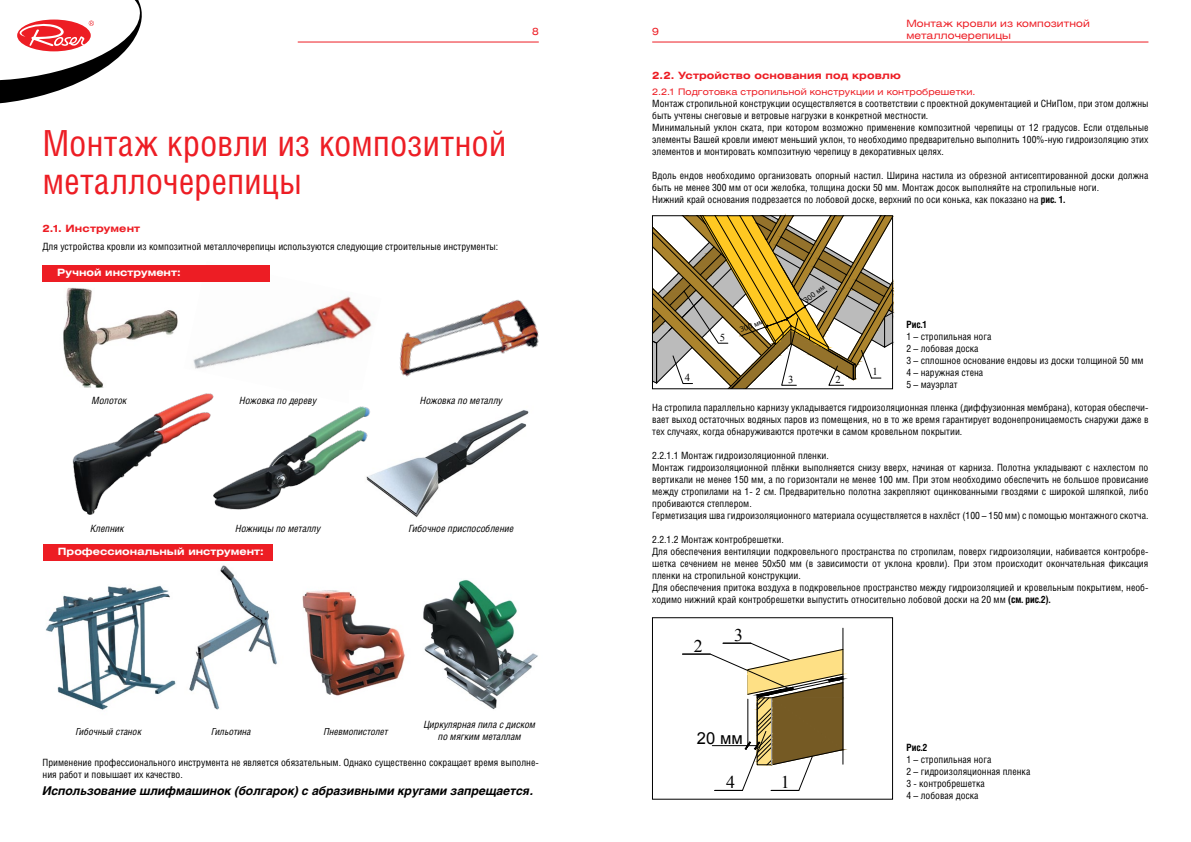
<style>
.page{position:relative;width:1191px;height:842px;background:#fff}
.page>*{position:absolute;margin:0;border:0;box-sizing:border-box;transform-origin:0 0}
.t1{font:36px/38px "Helios Cond";letter-spacing:-.005em;color:#ed1d24}
.t2{font:17.8px "Times New Roman";color:#000}
.t3{font:16.6px "Arial";color:#000}
.t4{font:italic 700 12px "Helios";color:#000}
.t5{font:10.6px "Times New Roman";color:#000}
.t6{font:10px/12px "Helios Cond";color:#000}
.t7{font:italic 10px/12px "Helios Cond";color:#000;text-align:center}
.t8{font:700 10px "Helios Ext";letter-spacing:.015em;color:#ed1d24}
.t9{font:700 10px "Helios Ext";color:#fff}
.t10{font:10px/12px "Helios Ext";letter-spacing:.01em;color:#ed1d24}
.t11{font:700 10px "Helios Cond";color:#000}
.t12{font:italic 9.7px "Helios Cond";color:#000}
.t13{font:9px "Helios Ext";letter-spacing:.015em;color:#ed1d24}
.t14{font:6.9px "Verdana";color:#000}
.s1{font-weight:700}
.s2{font-family:"Arial"}
</style>
<div class="page">
<hr style="left:652px;top:42px;width:496px;height:1px;background:#ed1d24">
<hr style="left:298px;top:42px;width:241px;height:1px;background:#ed1d24">
<svg style="left:0;top:0;width:142px;height:104px"></svg>
<img style="left:302px;top:590px;width:103px;height:106px">
<img style="left:193px;top:296px;width:179px;height:73px">
<img style="left:189px;top:565px;width:88px;height:145px">
<div style="left:43px;top:265px;width:227px;height:17px;background:#ed1d24"></div>
<div style="left:43px;top:544px;width:230px;height:17px;background:#ed1d24"></div>
<img style="left:45px;top:585px;width:131px;height:125px">
<img style="left:372px;top:410px;width:157px;height:107px">
<img style="left:423px;top:579px;width:115px;height:131px">
<img style="left:72px;top:393px;width:142px;height:122px">
<img style="left:63px;top:287px;width:115px;height:101px">
<img style="left:202px;top:403px;width:170px;height:112px">
<img style="left:400px;top:299px;width:139px;height:78px">
<svg style="left:654px;top:216px;width:239px;height:173px"></svg>
<div style="left:652px;top:215px;width:240px;height:174px;border:1px solid #000"></div>
<svg style="left:722px;top:627px;width:126px;height:138px"></svg>
<hr style="left:842px;top:628px;width:1px;height:136px;background:#000">
<svg style="left:682px;top:643px;width:161px;height:148px"></svg>
<div style="left:652px;top:617px;width:240px;height:182px;border:1px solid #000"></div>
<h1 class="t1" style="left:43px;top:124px;width:465px">Монтаж кровли из композитной металлочерепицы</h1>
<p class="t8" style="left:43px;top:222px;width:99px">2.1. Инструмент</p>
<p class="t6" style="left:43px;top:240px;width:457px">Для устройства кровли из композитной металлочерепицы используются следующие строительные инструменты:</p>
<p class="t9" style="left:57px;top:266px;width:125px">Ручной инструмент:</p>
<p class="t7" style="left:92px;top:394px;width:37px">Молоток</p>
<p class="t7" style="left:240px;top:394px;width:78px">Ножовка по дереву</p>
<p class="t7" style="left:420px;top:394px;width:84px">Ножовка по металлу</p>
<p class="t7" style="left:91px;top:522px;width:35px">Клепник</p>
<p class="t7" style="left:409px;top:522px;width:106px">Гибочное приспособление</p>
<p class="t7" style="left:235px;top:522px;width:87px">Ножницы по металлу</p>
<p class="t9" style="left:58px;top:545px;width:207px">Профессиональный инструмент:</p>
<p class="t10" style="left:532px;top:25px;width:8px">8</p>
<p class="t10" style="left:652px;top:25px;width:8px">9</p>
<p class="t10" style="left:906px;top:17px;width:185px">Монтаж кровли из композитной металлочерепицы</p>
<p class="t8" style="left:652px;top:69px;width:250px">2.2. Устройство основания под кровлю</p>
<p class="t13" style="left:652px;top:87px;width:325px">2.2.1 Подготовка стропильной конструкции и контробрешетки.</p>
<p class="t6" style="left:652px;top:97px;width:498px">Монтаж стропильной конструкции осуществляется в соответствии с проектной документацией и СНиПом, при этом должны быть учтены снеговые и ветровые нагрузки в конкретной местности.<br>Минимальный уклон ската, при котором возможно применение композитной черепицы от 12 градусов. Если отдельные элементы Вашей кровли имеют меньший уклон, то необходимо предварительно выполнить 100%-ную гидроизоляцию этих элементов и монтировать композитную черепицу в декоративных целях.</p>
<p class="t6" style="left:652px;top:169px;width:498px">Вдоль ендов необходимо организовать опорный настил. Ширина настила из обрезной антисептированной доски должна быть не менее 300 мм от оси желобка, толщина доски 50 мм. Монтаж досок выполняйте на стропильные ноги.<br>Нижний край основания подрезается по лобовой доске, верхний по оси конька, как показано на <span class="s1">рис. 1.</span></p>
<p class="t14" style="left:801px;top:297px;width:26px;rotate:-37deg">300 <span class="s2">мм</span></p>
<p class="t14" style="left:738px;top:325px;width:26px;rotate:-21deg">300 <span class="s2">мм</span></p>
<p class="t11" style="left:906px;top:318px;width:22px">Рис.1</p>
<p class="t6" style="left:906px;top:330px;width:239px">1 – стропильная нога<br>2 – лобовая доска<br>3 – сплошное основание ендовы из доски толщиной 50 мм<br>4 – наружная стена<br>5 – мауэрлат</p>
<p class="t6" style="left:652px;top:401px;width:498px;text-align:justify">На стропила параллельно карнизу укладывается гидроизоляционная пленка (диффузионная мембрана), которая обеспечи&shy;вает выход остаточных водяных паров из помещения, но в то же время гарантирует водонепроницаемость снаружи даже в тех случаях, когда обнаруживаются протечки в самом кровельном покрытии.</p>
<p class="t6" style="left:652px;top:449px;width:498px">2.2.1.1 Монтаж гидроизоляционной пленки.<br>Монтаж гидроизоляционной плёнки выполняется снизу вверх, начиная от карниза. Полотна укладывают с нахлестом по вертикали не менее 150 мм, а по горизонтали не менее 100 мм. При этом необходимо обеспечить не большое провисание между стропилами на 1- 2 см. Предварительно полотна закрепляют оцинкованными гвоздями с широкой шляпкой, либо пробиваются степлером.<br>Герметизация шва гидроизоляционного материала осуществляется в нахлёст (100 – 150 мм) с помощью монтажного скотча.</p>
<p class="t6" style="left:652px;top:533px;width:498px">2.2.1.2 Монтаж контробрешетки.<br>Для обеспечения вентиляции подкровельного пространства по стропилам, поверх гидроизоляции, набивается контробре&shy;шетка сечением не менее 50х50 мм (в зависимости от уклона кровли). При этом происходит окончательная фиксация пленки на стропильной конструкции.<br>Для обеспечения притока воздуха в подкровельное пространство между гидроизоляцией и кровельным покрытием, необ&shy;ходимо нижний край контробрешетки выпустить относительно лобовой доски на 20 мм <span class="s1">(см. рис.2).</span></p>
<h2 class="t2" style="left:734px;top:623px;width:10px">3</h2>
<p class="t5" style="left:720px;top:330px;width:7px">5</p>
<p class="t5" style="left:872px;top:365px;width:7px">1</p>
<p class="t5" style="left:685px;top:370px;width:7px">4</p>
<p class="t5" style="left:788px;top:372px;width:7px">3</p>
<p class="t5" style="left:835px;top:372px;width:7px">2</p>
<h2 class="t2" style="left:694px;top:634px;width:10px">2</h2>
<p class="t12" style="left:76px;top:725px;width:67px">Гибочный станок</p>
<p class="t12" style="left:212px;top:725px;width:41px">Гильотина</p>
<p class="t12" style="left:324px;top:725px;width:66px">Пневмопистолет</p>
<p class="t7" style="left:424px;top:719px;width:113px">Циркулярная пила с диском по мягким металлам</p>
<p class="t6" style="left:43px;top:756px;width:498px">Применение профессионального инструмента не является обязательным. Однако существенно сокращает время выполне&shy;ния работ и повышает их качество.</p>
<p class="t4" style="left:43px;top:784px;width:492px">Использование шлифмашинок (болгарок) с абразивными кругами запрещается.</p>
<h3 class="t3" style="left:697px;top:727px;width:47px">20 мм</h3>
<h2 class="t2" style="left:726px;top:770px;width:10px">4</h2>
<h2 class="t2" style="left:780px;top:770px;width:10px">1</h2>
<p class="t11" style="left:906px;top:741px;width:23px">Рис.2</p>
<p class="t6" style="left:906px;top:753px;width:125px">1 – стропильная нога<br>2 – гидроизоляционная пленка<br>3 - контробрешетка<br>4 – лобовая доска</p>
</div>
